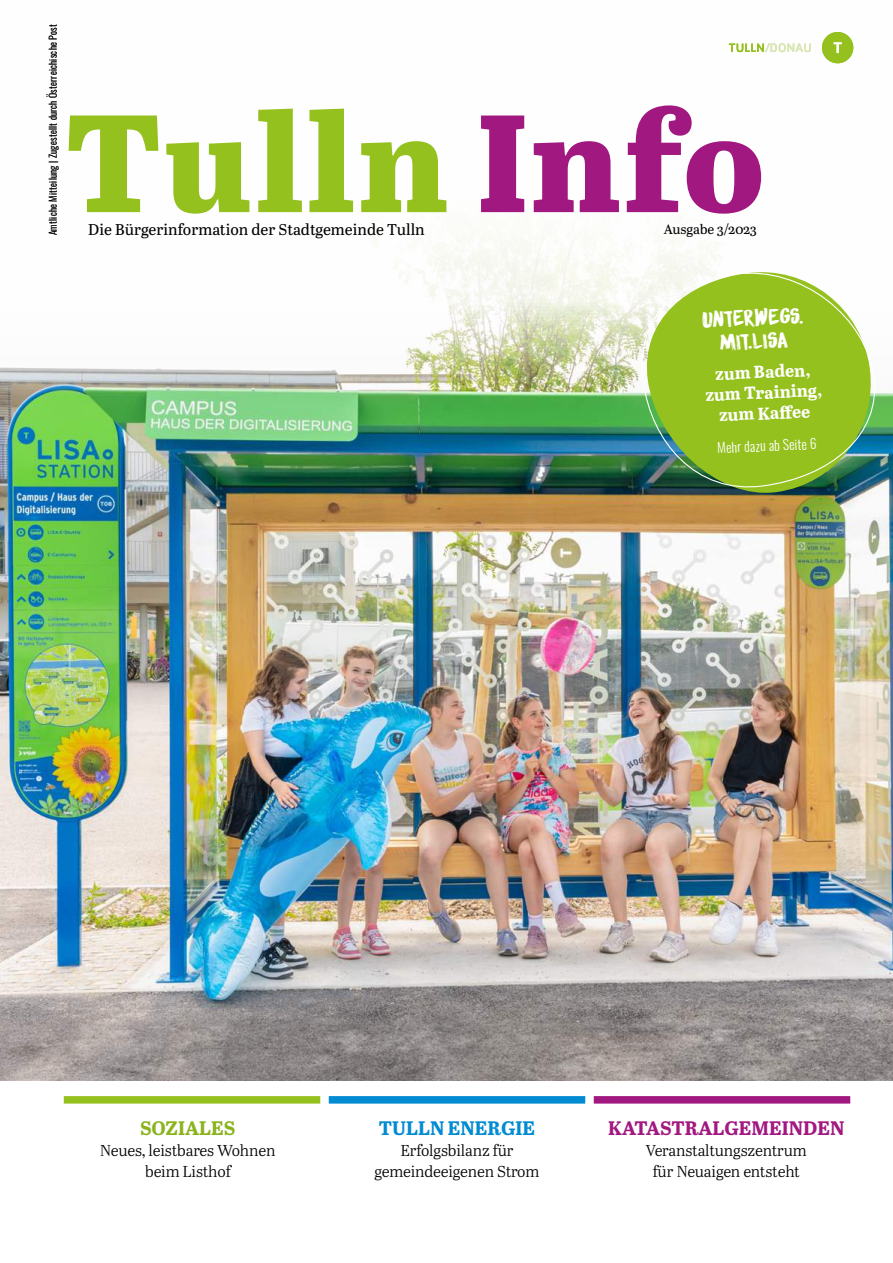
<style>
.page{position:relative;width:893px;height:1263px;background:#fff}
.page>*{position:absolute;margin:0;border:0;box-sizing:border-box;transform-origin:0 0}
.t1{font:800 138px "Abril Text";letter-spacing:.02em;color:#95c11f}
.t2{font:700 19.5px "Abril Text";color:#a11881}
.t3{font:19.5px/23.4px "Sensory Overload";color:#fff;text-align:center}
.t4{font:700 19.5px "Abril Text";color:#008bd2}
.t5{font:700 19.5px "Abril Text";color:#8ab31d}
.t6{font:700 17.25px/20.7px "Abril Text";color:#fff;text-align:center}
.t7{font:15.75px/21px "Abril Text Lt";letter-spacing:-.01em;color:#000;text-align:center}
.t8{font:15.6px "Abril Text";color:#000}
.t9{font:300 13.5px "Oswald";color:#fff}
.t10{font:13.5px "Abril Text";letter-spacing:-.01em;color:#000}
.t11{font:300 9.75px "Oswald";letter-spacing:.03em;color:#000}
.s1{color:#a11881}
</style>
<div class="page">
<img style="left:0;top:233px;width:893px;height:847px">
<div style="left:64px;top:1096px;width:256px;height:7px;background:#95c11f"></div>
<div style="left:329px;top:1096px;width:256px;height:7px;background:#008bd2"></div>
<div style="left:594px;top:1096px;width:256px;height:7px;background:#a11881"></div>
<svg style="left:640px;top:495px;width:238px;height:5px"></svg>
<svg style="left:636px;top:265px;width:245px;height:230px;background:#96be4e"></svg>
<div style="left:822px;top:32px;width:31px;height:31px;background:#95c11f;border-radius:50%"></div>
<svg style="left:833px;top:42px;width:9px;height:11px"></svg>
<svg style="left:729px;top:43px;width:82px;height:9px"></svg>
<p class="t11" style="left:44px;top:235px;width:213px;rotate:-90deg">Amtliche Mitteilung | Zugestellt durch Österreichische Post</p>
<h1 class="t1" style="left:65px;top:61px;width:700px">Tulln <span class="s1">Info</span></h1>
<p class="t8" style="left:88px;top:219px;width:338px">Die Bürgerinformation der Stadtgemeinde Tulln</p>
<p class="t10" style="left:664px;top:219px;width:95px">Ausgabe 3/2023</p>
<p class="t3" style="left:701px;top:308px;width:103px;rotate:-3deg">UNTERWEGS.<br>MIT.LISA</p>
<p class="t6" style="left:704px;top:363px;width:118px;rotate:-2deg">zum Baden, zum Training, zum Kaff ee</p>
<p class="t9" style="left:717px;top:436px;width:101px;rotate:-3deg">Mehr dazu ab Seite 6</p>
<p class="t5" style="left:140px;top:1113px;width:97px">SOZIALES</p>
<p class="t7" style="left:100px;top:1139px;width:177px">Neues, leistbares Wohnen beim Listhof</p>
<p class="t4" style="left:379px;top:1113px;width:158px">TULLN ENERGIE</p>
<p class="t7" style="left:374px;top:1139px;width:166px">Erfolgsbilanz für gemeindeeigenen Strom</p>
<p class="t2" style="left:608px;top:1113px;width:238px">KATASTRALGEMEINDEN</p>
<p class="t7" style="left:646px;top:1139px;width:162px">Veranstaltungszentrum für Neuaigen entsteht</p>
</div>
